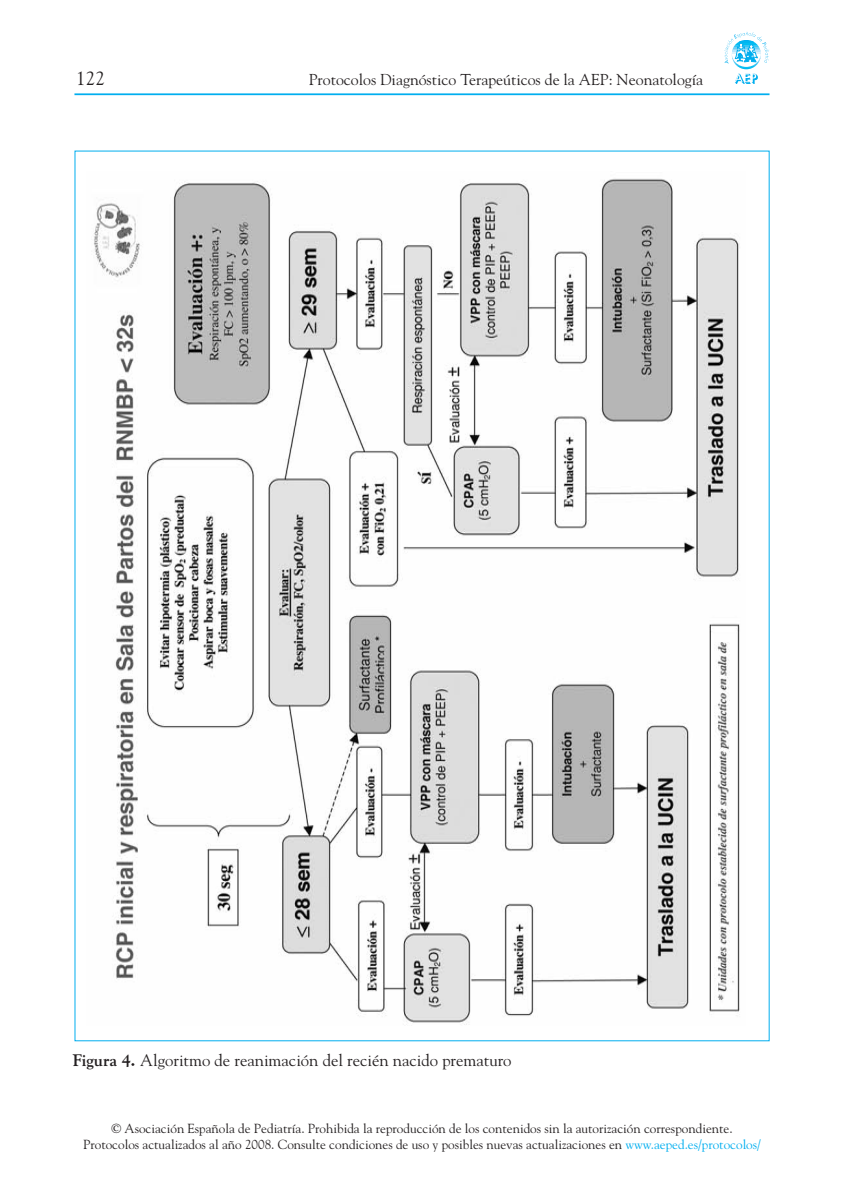
<style>
.page{position:relative;width:844px;height:1191px;background:#fff}
.page>*{position:absolute;margin:0;border:0;box-sizing:border-box;transform-origin:0 0}
.t1{font:19.25px "Goudy";color:#231f20}
.t2{font:16.62px "Goudy";color:#231f20}
.t3{font:15.75px "Goudy";color:#231f20}
.t4{font:13.12px/15.8px "Goudy";color:#231f20;text-align:center}
.s1{font-weight:700}
.s2{color:#00aeef}
</style>
<div class="page">
<svg style="left:724px;top:32px;width:45px;height:52px"></svg>
<hr style="left:74px;top:93px;width:695px;height:2px;background:#00aeef">
<img style="left:94px;top:178px;width:646px;height:847px">
<p class="t1" style="left:76px;top:67px;width:30px">122</p>
<p class="t3" style="left:309px;top:70px;width:396px">Protocolos Diagnóstico Terapeúticos de la AEP: Neonatología</p>
<p class="t2" style="left:73px;top:1050px;width:440px"><span class="s1">Figura 4.</span> Algoritmo de reanimación del recién nacido prematuro</p>
<p class="t4" style="left:83px;top:1120px;width:679px">© Asociación Española de Pediatría. Prohibida la reproducción de los contenidos sin la autorización correspondiente.<br>Protocolos actualizados al año 2008. Consulte condiciones de uso y posibles nuevas actualizaciones en <span class="s2">www.aeped.es/protocolos/</span></p>
</div>
